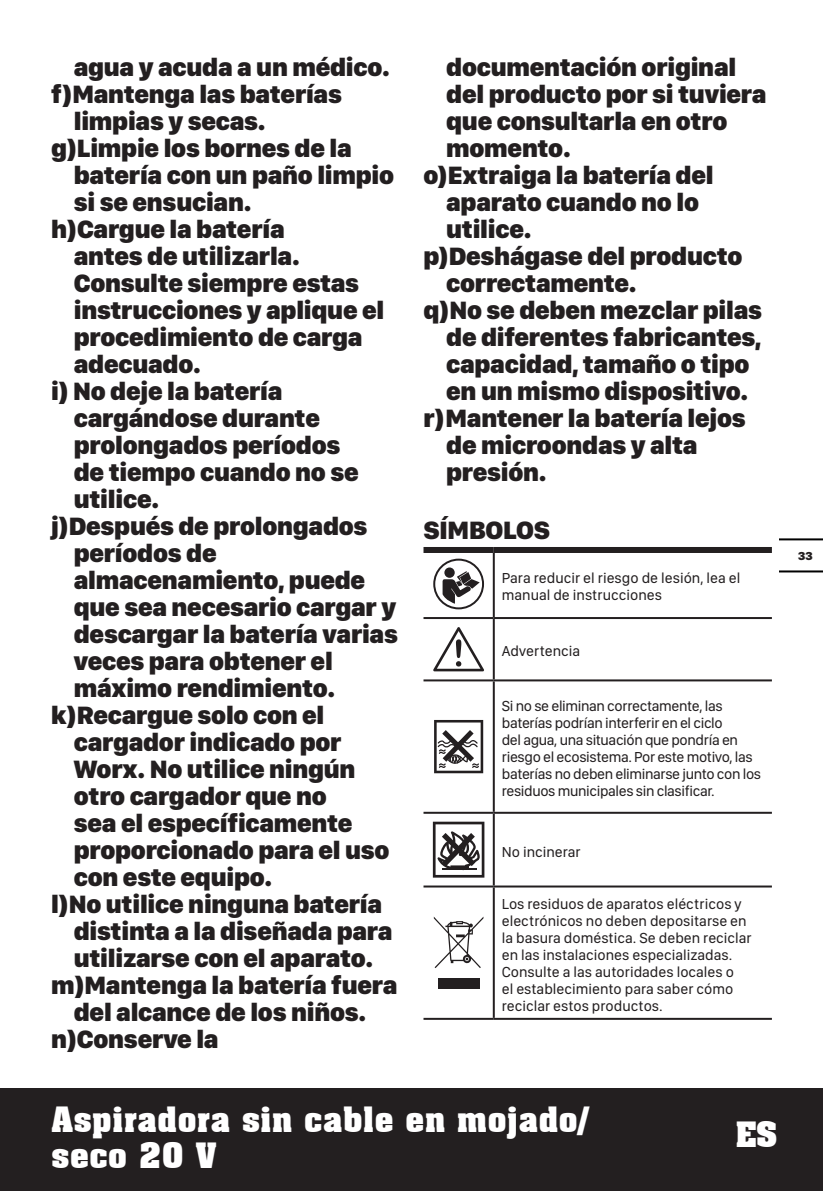
<style>
.page{position:relative;width:823px;height:1191px;background:#fff}
.page>*{position:absolute;margin:0;border:0;box-sizing:border-box;transform-origin:0 0}
.t1{font:700 34px/36px "Aachen BT";color:#fff}
.t2{font:900 26px/27px "SF Compact Display";letter-spacing:-.01em;color:#231f20}
.t3{font:15px/17px "SF Compact Display";color:#231f20}
.t4{font:15px/17px "SF Compact Display";letter-spacing:-.025em;color:#231f20}
.t5{font:900 12px "SF Compact Display";color:#231f20}
</style>
<div class="page">
<div style="left:0;top:1089px;width:822px;height:102px;background:#231f20"></div>
<hr style="left:779px;top:570px;width:43px;height:2px;background:#000">
<hr style="left:779px;top:538px;width:43px;height:2px;background:#000">
<hr style="left:423px;top:885px;width:70px;height:2px;background:#231f20">
<hr style="left:493px;top:885px;width:278px;height:2px;background:#231f20">
<hr style="left:492px;top:887px;width:2px;height:130px;background:#231f20">
<hr style="left:423px;top:1017px;width:70px;height:2px;background:#231f20">
<hr style="left:493px;top:1017px;width:278px;height:2px;background:#231f20">
<hr style="left:492px;top:553px;width:2px;height:64px;background:#231f20">
<hr style="left:423px;top:617px;width:70px;height:2px;background:#231f20">
<hr style="left:493px;top:617px;width:278px;height:2px;background:#231f20">
<hr style="left:492px;top:619px;width:2px;height:60px;background:#231f20">
<hr style="left:423px;top:679px;width:70px;height:2px;background:#231f20">
<hr style="left:493px;top:679px;width:278px;height:2px;background:#231f20">
<hr style="left:492px;top:681px;width:2px;height:130px;background:#231f20">
<hr style="left:423px;top:811px;width:70px;height:2px;background:#231f20">
<hr style="left:493px;top:811px;width:278px;height:2px;background:#231f20">
<hr style="left:492px;top:813px;width:2px;height:72px;background:#231f20">
<div style="left:423px;top:547px;width:70px;height:6px;background:#231f20"></div>
<div style="left:493px;top:547px;width:278px;height:6px;background:#231f20"></div>
<svg style="left:434px;top:559px;width:48px;height:49px"></svg>
<div style="left:433px;top:558px;width:50px;height:51px;border:2px solid #231f20;border-radius:50%"></div>
<div style="left:444px;top:567px;width:10px;height:11px;background:#231f20;border-radius:50%"></div>
<svg style="left:442px;top:571px;width:37px;height:32px"></svg>
<svg style="left:433px;top:627px;width:51px;height:44px"></svg>
<svg style="left:434px;top:720px;width:49px;height:53px"></svg>
<svg style="left:432px;top:821px;width:52px;height:56px"></svg>
<svg style="left:433px;top:916px;width:50px;height:52px"></svg>
<div style="left:438px;top:978px;width:41px;height:10px;background:#231f20"></div>
<p class="t2" style="left:74px;top:52px;width:317px">agua y acuda a un médico.</p>
<p class="t2" style="left:74px;top:79px;width:269px;text-indent:-23px">f)Mantenga las baterías limpias y secas.</p>
<p class="t2" style="left:74px;top:133px;width:322px;text-indent:-23px">g)Limpie los bornes de la batería con un paño limpio si se ensucian.</p>
<p class="t2" style="left:74px;top:214px;width:312px;text-indent:-23px">h)Cargue la batería<br>antes de utilizarla.<br>Consulte siempre estas instrucciones y aplique el procedimiento de carga adecuado.</p>
<p class="t2" style="left:74px;top:376px;width:286px;text-indent:-23px">i) No deje la batería cargándose durante prolongados períodos de tiempo cuando no se utilice.</p>
<p class="t2" style="left:74px;top:511px;width:325px;text-indent:-23px">j)Después de prolongados períodos de almacenamiento, puede que sea necesario cargar y descargar la batería varias veces para obtener el máximo rendimiento.</p>
<p class="t2" style="left:74px;top:700px;width:317px;text-indent:-23px">k)Recargue solo con el cargador indicado por<br>Worx. No utilice ningún otro cargador que no<br>sea el específicamente proporcionado para el uso con este equipo.</p>
<p class="t2" style="left:74px;top:889px;width:320px;text-indent:-23px">l)No utilice ninguna batería distinta a la diseñada para utilizarse con el aparato.</p>
<p class="t2" style="left:51px;top:970px;width:347px;text-align:center">m)Mantenga la batería fuera del alcance de los niños.</p>
<p class="t2" style="left:51px;top:1024px;width:169px">n)Conserve la</p>
<p class="t2" style="left:446px;top:52px;width:321px">documentación original del producto por si tuviera que consultarla en otro momento.</p>
<p class="t2" style="left:446px;top:160px;width:269px;text-indent:-23px">o)Extraiga la batería del aparato cuando no lo utilice.</p>
<p class="t2" style="left:446px;top:241px;width:297px;text-indent:-23px">p)Deshágase del producto correctamente.</p>
<p class="t2" style="left:446px;top:295px;width:317px;text-indent:-23px">q)No se deben mezclar pilas de diferentes fabricantes, capacidad, tamaño o tipo en un mismo dispositivo.</p>
<p class="t2" style="left:446px;top:403px;width:301px;text-indent:-23px">r)Mantener la batería lejos de microondas y alta presión.</p>
<p class="t2" style="left:423px;top:515px;width:128px">SÍMBOLOS</p>
<p class="t3" style="left:501px;top:568px;width:240px">Para reducir el riesgo de lesión, lea el manual de instrucciones</p>
<p class="t3" style="left:501px;top:642px;width:80px">Advertencia</p>
<p class="t4" style="left:501px;top:697px;width:261px">Si no se eliminan correctamente, las baterías podrían interferir en el ciclo<br>del agua, una situación que pondría en riesgo el ecosistema. Por este motivo, las baterías no deben eliminarse junto con los residuos municipales sin clasificar.</p>
<p class="t3" style="left:501px;top:842px;width:80px">No incinerar</p>
<p class="t3" style="left:501px;top:894px;width:251px">Los residuos de aparatos eléctricos y electrónicos no deben depositarse en la basura doméstica. Se deben reciclar en las instalaciones especializadas.<br>Consulte a las autoridades locales o<br>el establecimiento para saber cómo reciclar estos productos.</p>
<h1 class="t1" style="left:51px;top:1100px;width:539px">Aspiradora sin cable en mojado/ seco 20 V</h1>
<h1 class="t1" style="left:735px;top:1116px;width:44px">ES</h1>
<p class="t5" style="left:797px;top:548px;width:16px">33</p>
</div>
